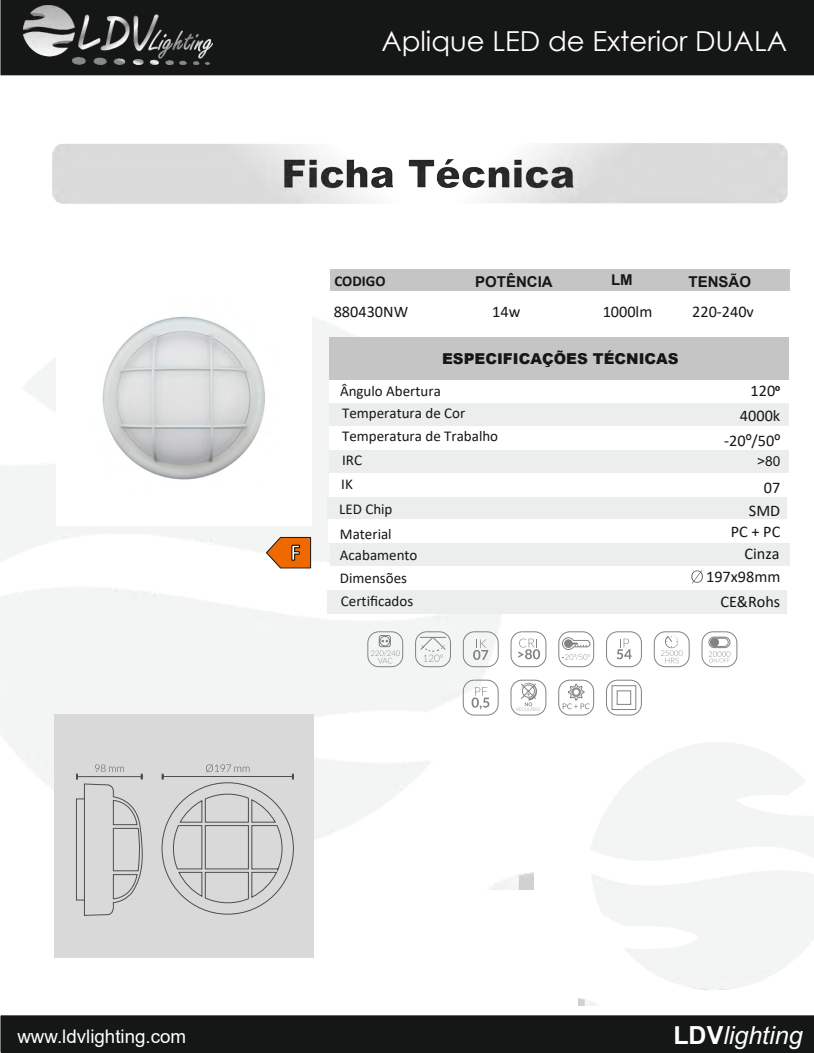
<style>
.page{position:relative;width:814px;height:1053px;background:#fff}
.page>*{position:absolute;margin:0;border:0;box-sizing:border-box;transform-origin:0 0}
.t1{font:27.5px "Century Gothic";color:#fff}
.t2{font:italic 25px "Arial";color:#fff}
.t3{font:700 23.5px "Calibri";color:#fff;scale:.92 1}
.t4{font:18.75px "Arial";color:#fff}
.t5{font:16.25px/24.2px "Calibri";color:#151616;text-align:right}
.t6{font:15px/21.4px "Calibri";color:#151616}
.t7{font:900 15px "Arial";color:#151616}
.t8{font:700 15px "Arial";color:#151616}
.t9{font:700 15px "Calibri";color:#151616}
.t10{font:13.75px "Arial";color:#151616}
.s1{font-family:"Arial";font-weight:700;font-size:13.75px}
.s2{font-family:"Arial"}
.s3{font-weight:700;font-style:normal}
</style>
<div class="page">
<svg style="left:1px;top:75px;width:813px;height:423px"></svg>
<div style="left:304px;top:119px;width:488px;height:60px;background:#fff;border:1px solid #d9d9da;border-radius:11px"></div>
<div style="left:52px;top:119px;width:516px;height:60px;background:#fff;border:1px solid #d9d9da;border-radius:11px"></div>
<div style="left:330px;top:269px;width:459px;height:22px;background:#c5c5c5"></div>
<div style="left:330px;top:337px;width:459px;height:42px;background:#c5c5c5"></div>
<div style="left:0;top:0;width:814px;height:75px;background:#151616"></div>
<img style="left:23px;top:5px;width:189px;height:60px">
<div style="left:1px;top:1015px;width:813px;height:37px;background:#151616"></div>
<img style="left:52px;top:143px;width:735px;height:61px">
<div style="left:329px;top:380px;width:459px;height:23px;background:#fff"></div>
<div style="left:330px;top:403px;width:459px;height:23px;background:#eceded"></div>
<div style="left:330px;top:449px;width:459px;height:23px;background:#eceded"></div>
<div style="left:328px;top:497px;width:459px;height:24px;background:#eceded"></div>
<div style="left:330px;top:543px;width:459px;height:24px;background:#eceded"></div>
<div style="left:330px;top:473px;width:459px;height:23px;background:#fff"></div>
<div style="left:330px;top:426px;width:459px;height:24px;background:#fff"></div>
<div style="left:329px;top:566px;width:459px;height:23px;background:#fff"></div>
<div style="left:328px;top:590px;width:459px;height:23px;background:#eceded"></div>
<div style="left:54px;top:714px;width:259px;height:243px;background:#d9d9da"></div>
<svg style="left:266px;top:537px;width:45px;height:31px"></svg>
<div style="left:328px;top:519px;width:460px;height:23px;background:#fff"></div>
<svg style="left:161px;top:764px;width:133px;height:150px"></svg>
<svg style="left:76px;top:764px;width:67px;height:152px"></svg>
<img style="left:57px;top:270px;width:255px;height:228px">
<svg style="left:691px;top:570px;width:12px;height:13px"></svg>
<div style="left:702px;top:631px;width:35px;height:36px;border:1px solid #818281;border-radius:11px"></div>
<svg style="left:708px;top:636px;width:22px;height:26px"></svg>
<div style="left:710px;top:638px;width:9px;height:8px;background:#818281;border-radius:50%"></div>
<svg style="left:516px;top:682px;width:24px;height:28px"></svg>
<div style="left:511px;top:680px;width:35px;height:35px;border:1px solid #818281;border-radius:11px"></div>
<svg style="left:367px;top:631px;width:36px;height:36px"></svg>
<svg style="left:558px;top:631px;width:36px;height:36px"></svg>
<svg style="left:473px;top:639px;width:15px;height:21px"></svg>
<div style="left:463px;top:631px;width:35px;height:36px;border:1px solid #818281;border-radius:11px"></div>
<svg style="left:518px;top:638px;width:22px;height:21px"></svg>
<div style="left:511px;top:631px;width:35px;height:36px;border:1px solid #818281;border-radius:11px"></div>
<svg style="left:415px;top:631px;width:36px;height:36px"></svg>
<svg style="left:616px;top:638px;width:15px;height:21px"></svg>
<div style="left:606px;top:631px;width:35px;height:36px;border:1px solid #818281;border-radius:11px"></div>
<div style="left:654px;top:631px;width:35px;height:36px;border:1px solid #818281;border-radius:11px"></div>
<svg style="left:661px;top:636px;width:21px;height:27px"></svg>
<svg style="left:471px;top:687px;width:18px;height:22px"></svg>
<div style="left:463px;top:680px;width:35px;height:35px;border:1px solid #818281;border-radius:11px"></div>
<svg style="left:558px;top:679px;width:36px;height:36px"></svg>
<svg style="left:606px;top:679px;width:36px;height:36px"></svg>
<h1 class="t1" style="left:381px;top:22px;width:407px">Aplique LED de Exterior DUALA</h1>
<p class="t9" style="left:334px;top:271px;width:53px">CODIGO</p>
<p class="t8" style="left:475px;top:271px;width:79px">POTÊNCIA</p>
<p class="t8" style="left:611px;top:274px;width:23px">LM</p>
<p class="t8" style="left:688px;top:271px;width:64px">TENSÃO</p>
<p class="t5" style="left:334px;top:299px;width:76px">880430NW</p>
<p class="t5" style="left:492px;top:299px;width:30px">14w</p>
<p class="t5" style="left:602px;top:299px;width:51px">1000lm</p>
<p class="t5" style="left:692px;top:299px;width:63px">220-240v</p>
<p class="t7" style="left:442px;top:347px;width:238px">ESPECIFICAÇÕES TÉCNICAS</p>
<p class="t6" style="left:340px;top:380px;width:127px">Ângulo Abertura<br>Temperatura de Cor</p>
<p class="t6" style="left:342px;top:425px;width:157px">Temperatura de Trabalho</p>
<p class="t6" style="left:342px;top:449px;width:21px">IRC</p>
<p class="t6" style="left:341px;top:473px;width:13px">IK</p>
<p class="t6" style="left:339px;top:497px;width:55px">LED Chip</p>
<p class="t5" style="left:740px;top:378px;width:42px">120<span class="s1">º<br></span>4000k</p>
<p class="t5" style="left:724px;top:427px;width:58px">-20<span class="s2">º</span>/50<span class="s2">º</span></p>
<p class="t10" style="left:757px;top:456px;width:25px">&gt;80</p>
<p class="t5" style="left:749px;top:475px;width:33px;line-height:23.8px">07<br>SMD</p>
<h3 class="t3" style="left:290px;top:535px;width:12px">F</h3>
<p class="t6" style="left:340px;top:523px;width:53px">Material</p>
<p class="t5" style="left:731px;top:519px;width:51px">PC + PC</p>
<p class="t6" style="left:340px;top:544px;width:79px">Acabamento</p>
<p class="t6" style="left:340px;top:565px;width:75px;line-height:23.6px">Dimensões<br>Certificados</p>
<p class="t5" style="left:744px;top:541px;width:37px">Cinza</p>
<p class="t5" style="left:706px;top:564px;width:76px">197x98mm</p>
<p class="t5" style="left:720px;top:588px;width:61px">CE&amp;Rohs</p>
<p class="t4" style="left:17px;top:1023px;width:170px">www.ldvlighting.com</p>
<h2 class="t2" style="left:673px;top:1026px;width:131px"><span class="s3">LDV</span>lighting</h2>
</div>
